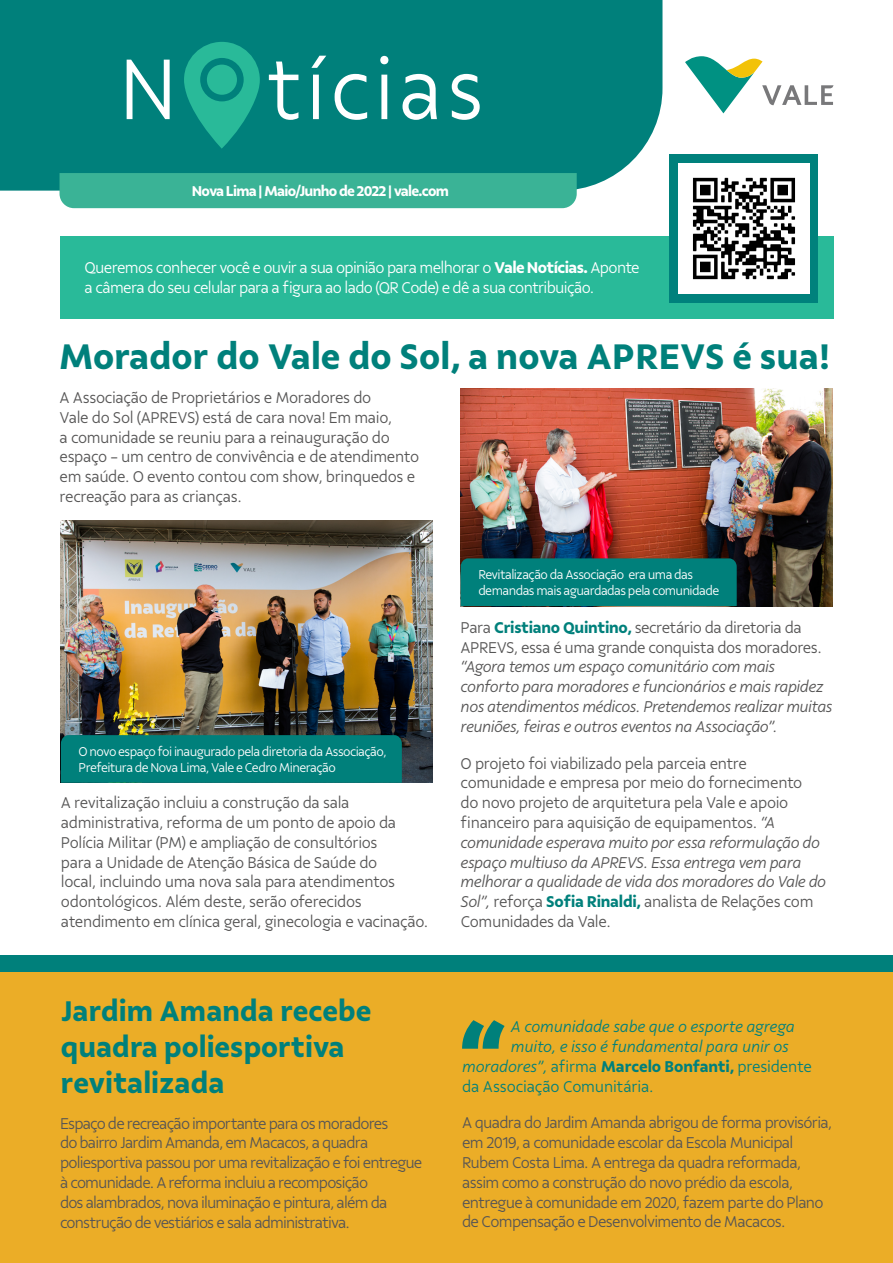
<style>
.page{position:relative;width:893px;height:1263px;background:#fff}
.page>*{position:absolute;margin:0;border:0;box-sizing:border-box;transform-origin:0 0}
.t1{font:300 91.5px "Vale Sans";letter-spacing:.045em;color:#fff;scale:.96 1}
.t2{font:700 37.5px "Vale Sans";color:#00807b}
.t3{font:700 30px/36px "Vale Sans";color:#00807b}
.t4{font:300 16.5px/19.8px "Vale Sans";letter-spacing:-.035em;color:#565555}
.t5{font:300 16.5px/19.8px "Vale Sans";letter-spacing:-.055em;color:#565555}
.t6{font:italic 300 16.5px/19.8px "Vale Sans";letter-spacing:-.035em;color:#565555}
.t7{font:300 16.5px/19.8px "Vale Sans";letter-spacing:-.045em;color:#fff}
.t8{font:300 16.5px "Vale Sans";letter-spacing:-.015em;color:#00807b}
.t9{font:italic 300 16.5px "Vale Sans";letter-spacing:-.015em;color:#00807b}
.t10{font:700 15px "Vale Sans";letter-spacing:-.05em;color:#fff}
.t11{font:300 13.5px/16.2px "Vale Sans";letter-spacing:-.045em;color:#fff}
.s1{font-weight:700}
.s2{font-weight:700;color:#00807b}
.s3{font-style:italic}
</style>
<div class="page">
<div style="left:0;top:972px;width:893px;height:291px;background:#ebad27"></div>
<div style="left:0;top:0;width:662px;height:191px;background:#00807b"></div>
<svg style="left:685px;top:56px;width:148px;height:57px"></svg>
<div style="left:60px;top:173px;width:517px;height:35px;background:#3ab396"></div>
<svg style="left:184px;top:42px;width:76px;height:107px;background:#169f8b"></svg>
<div style="left:207px;top:65px;width:30px;height:30px;background:#29ba99;border-radius:50%"></div>
<div style="left:60px;top:236px;width:773px;height:83px;background:#29ba99"></div>
<div style="left:669px;top:154px;width:149px;height:149px;background:#00817c"></div>
<div style="left:0;top:955px;width:893px;height:17px;background:#00807b"></div>
<img style="left:678px;top:163px;width:131px;height:131px">
<img style="left:461px;top:389px;width:372px;height:217px">
<img style="left:61px;top:520px;width:372px;height:263px">
<div style="left:461px;top:558px;width:276px;height:48px;background:#00807b"></div>
<div style="left:61px;top:735px;width:341px;height:48px;background:#00807b"></div>
<svg style="left:462px;top:1020px;width:43px;height:29px"></svg>
<h1 class="t1" style="left:119px;top:34px;width:382px">N tícias</h1>
<p class="t10" style="left:192px;top:182px;width:259px">Nova Lima | Maio/Junho de 2022 | vale.com</p>
<p class="t7" style="left:85px;top:258px;width:557px">Queremos conhecer você e ouvir a sua opinião para melhorar o <span class="s1">Vale Notícias.</span> Aponte a câmera do seu celular para a figura ao lado (QR Code) e dê a sua contribuição.</p>
<h2 class="t2" style="left:59px;top:334px;width:773px">Morador do Vale do Sol, a nova APREVS é sua!</h2>
<p class="t4" style="left:60px;top:387px;width:361px">A Associação de Proprietários e Moradores do<br>Vale do Sol (APREVS) está de cara nova! Em maio,<br>a comunidade se reuniu para a reinauguração do espaço - um centro de convivência e de atendimento em saúde. O evento contou com show, brinquedos e recreação para as crianças.</p>
<p class="t11" style="left:79px;top:743px;width:310px">O novo espaço foi inaugurado pela diretoria da Associação,<br>Prefeitura de Nova Lima, Vale e Cedro Mineração</p>
<p class="t4" style="left:61px;top:793px;width:369px">A revitalização incluiu a construção da sala administrativa, reforma de um ponto de apoio da Polícia Militar (PM) e ampliação de consultórios<br>para a Unidade de Atenção Básica de Saúde do<br>local, incluindo uma nova sala para atendimentos odontológicos. Além deste, serão oferecidos atendimento em clínica geral, ginecologia e vacinação.</p>
<h3 class="t3" style="left:61px;top:993px;width:312px">Jardim Amanda recebe quadra poliesportiva revitalizada</h3>
<p class="t5" style="left:60px;top:1113px;width:364px">Espaço de recreação importante para os moradores<br>do bairro Jardim Amanda, em Macacos, a quadra poliesportiva passou por uma revitalização e foi entregue à comunidade. A reforma incluiu a recomposição<br>dos alambrados, nova iluminação e pintura, além da construção de vestiários e sala administrativa.</p>
<p class="t11" style="left:478px;top:566px;width:243px">Revitalização da Associação era uma das demandas mais aguardadas pela comunidade</p>
<p class="t4" style="left:461px;top:617px;width:363px">Para <span class="s2">Cristiano Quintino,</span> secretário da diretoria da<br>APREVS, essa é uma grande conquista dos moradores.</p>
<p class="t6" style="left:461px;top:657px;width:373px">“Agora temos um espaço comunitário com mais conforto para moradores e funcionários e mais rapidez nos atendimentos médicos. Pretendemos realizar muitas reuniões, feiras e outros eventos na Associação”.</p>
<p class="t4" style="left:461px;top:753px;width:367px">O projeto foi viabilizado pela parceia entre comunidade e empresa por meio do fornecimento<br>do novo projeto de arquitetura pela Vale e apoio financeiro para aquisição de equipamentos. <span class="s3">“A comunidade esperava muito por essa reformulação do espaço multiuso da APREVS. Essa entrega vem para melhorar a qualidade de vida dos moradores do Vale do Sol”,</span> reforça <span class="s2">Sofia Rinaldi,</span> analista de Relações com Comunidades da Vale.</p>
<p class="t9" style="left:511px;top:1017px;width:285px">A comunidade sabe que o esporte agrega</p>
<p class="t9" style="left:511px;top:1037px;width:279px">muito, e isso é fundamental para unir os</p>
<p class="t8" style="left:462px;top:1056px;width:351px"><span class="s3">moradores”,</span> afirma <span class="s1">Marcelo Bonfanti,</span> presidente</p>
<p class="t8" style="left:462px;top:1076px;width:193px">da Associação Comunitária.</p>
<p class="t4" style="left:462px;top:1113px;width:372px">A quadra do Jardim Amanda abrigou de forma provisória, em 2019, a comunidade escolar da Escola Municipal Rubem Costa Lima. A entrega da quadra reformada, assim como a construção do novo prédio da escola, entregue à comunidade em 2020, fazem parte do Plano de Compensação e Desenvolvimento de Macacos.</p>
</div>
